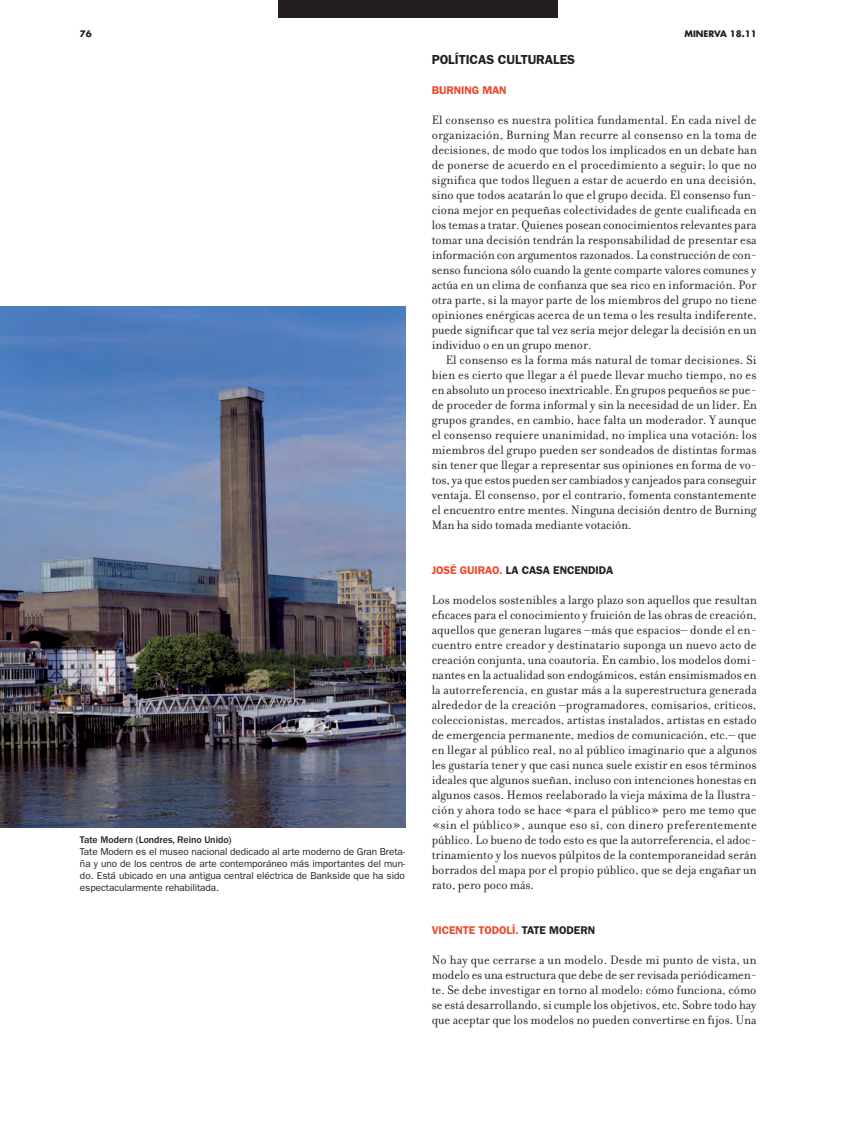
<style>
.page{position:relative;width:850px;height:1134px;background:#fff}
.page>*{position:absolute;margin:0;border:0;box-sizing:border-box;transform-origin:0 0}
.t1{font:13.12px/15px "Filosofia";letter-spacing:-.005em;color:#231f20;text-align:justify}
.t2{font:600 13.12px "ITC Franklin Gothic Std";letter-spacing:-.005em;color:#231f20}
.t3{font:600 11.25px "ITC Franklin Gothic Std";letter-spacing:-.005em;color:#ed472b}
.t4{font:600 11.25px "ITC Franklin Gothic Std";letter-spacing:-.005em;color:#231f20}
.t5{font:10px/12px "ITC Franklin Gothic Std";letter-spacing:-.005em;color:#231f20;text-align:justify}
.t6{font:500 10px "ITC Franklin Gothic Std";letter-spacing:-.005em;color:#231f20}
.t7{font:700 8.75px "Futura";color:#231f20}
.s1{color:#ed472b}
.s2{color:#231f20}
</style>
<div class="page">
<div style="left:278px;top:0;width:280px;height:18px;background:#231f20"></div>
<img style="left:0;top:306px;width:405px;height:521px">
<p class="t7" style="left:80px;top:28px;width:13px">76</p>
<p class="t7" style="left:685px;top:28px;width:74px">MINERVA 18.11</p>
<p class="t2" style="left:432px;top:52px;width:145px">POLÍTICAS CULTURALES</p>
<p class="t3" style="left:432px;top:84px;width:77px">BUR NING MAN</p>
<p class="t1" style="left:432px;top:113px;width:327px">El consenso es nuestra política fundamental. En cada nivel de organización, Burning Man recurre al consenso en la toma de decisiones, de modo que todos los implicados en un debate han de ponerse de acuerdo en el procedimiento a seguir; lo que no significa que todos lleguen a estar de acuerdo en una decisión, sino que todos acatarán lo que el grupo decida. El consenso fun&shy;ciona mejor en pequeñas colectividades de gente cualificada en los temas a tratar. Quienes posean conocimientos relevantes para tomar una decisión tendrán la responsabilidad de presentar esa información con argumentos razonados. La construcción de con&shy;senso funciona sólo cuando la gente comparte valores comunes y actúa en un clima de confianza que sea rico en información. Por otra parte, si la mayor parte de los miembros del grupo no tiene opiniones enérgicas acerca de un tema o les resulta indiferente, puede significar que tal vez sería mejor delegar la decisión en un individuo o en un grupo menor.</p>
<p class="t1" style="left:432px;top:353px;width:327px;text-indent:14px">El consenso es la forma más natural de tomar decisiones. Si bien es cierto que llegar a él puede llevar mucho tiempo, no es en absoluto un proceso inextricable. En grupos pequeños se pue&shy;de proceder de forma informal y sin la necesidad de un líder. En grupos grandes, en cambio, hace falta un moderador. Y aunque el consenso requiere unanimidad, no implica una votación: los miembros del grupo pueden ser sondeados de distintas formas sin tener que llegar a representar sus opiniones en forma de vo&shy;tos, ya que estos pueden ser cambiados y canjeados para conseguir ventaja. El consenso, por el contrario, fomenta constantemente el encuentro entre mentes. Ninguna decisión dentro de Burning Man ha sido tomada mediante votación.</p>
<p class="t3" style="left:432px;top:564px;width:31px">JOS ÉGUIRAO</p>
<p class="t4" style="left:499px;top:564px;width:34px"><span class="s1">.</span> LA CASA</p>
<p class="t4" style="left:553px;top:564px;width:61px">ENCE NDIDA</p>
<p class="t1" style="left:432px;top:593px;width:327px">Los modelos sostenibles a largo plazo son aquellos que resultan eficaces para el conocimiento y fruición de las obras de creación, aquellos que generan lugares –más que espacios– donde el en&shy;cuentro entre creador y destinatario suponga un nuevo acto de creación conjunta, una coautoría. En cambio, los modelos domi&shy;nantes en la actualidad son endogámicos, están ensimismados en la autorreferencia, en gustar más a la superestructura generada alrededor de la creación –programadores, comisarios, críticos, coleccionistas, mercados, artistas instalados, artistas en estado de emergencia permanente, medios de comunicación, etc.– que en llegar al público real, no al público imaginario que a algunos les gustaría tener y que casi nunca suele existir en esos términos ideales que algunos sueñan, incluso con intenciones honestas en algunos casos. Hemos reelaborado la vieja máxima de la Ilustra&shy;ción y ahora todo se hace «para el público» pero me temo que «sin el público», aunque eso sí, con dinero preferentemente público. Lo bueno de todo esto es que la autorreferencia, el adoc&shy;trinamiento y los nuevos púlpitos de la contemporaneidad serán borrados del mapa por el propio público, que se deja engañar un rato, pero poco más.</p>
<p class="t3" style="left:432px;top:924px;width:9px">VICE</p>
<p class="t3" style="left:455px;top:924px;width:76px">NTE TODOLÍ . <span class="s2">TATE</span></p>
<p class="t4" style="left:549px;top:924px;width:47px">MODER N</p>
<p class="t1" style="left:432px;top:953px;width:327px">No hay que cerrarse a un modelo. Desde mi punto de vista, un modelo es una estructura que debe de ser revisada periódicamen&shy;te. Se debe investigar en torno al modelo: cómo funciona, cómo se está desarrollando, si cumple los objetivos, etc. Sobre todo hay que aceptar que los modelos no pueden convertirse en fijos. Una</p>
<p class="t6" style="left:80px;top:834px;width:153px">Tate Modern (Londres, Reino Unido)</p>
<p class="t5" style="left:80px;top:846px;width:327px">Tate Modern es el museo nacional dedicado al arte moderno de Gran Breta&shy;ña y uno de los centros de arte contemporáneo más importantes del mun&shy;do. Está ubicado en una antigua central eléctrica de Bankside que ha sido espectacularmente rehabilitada.</p>
</div>
